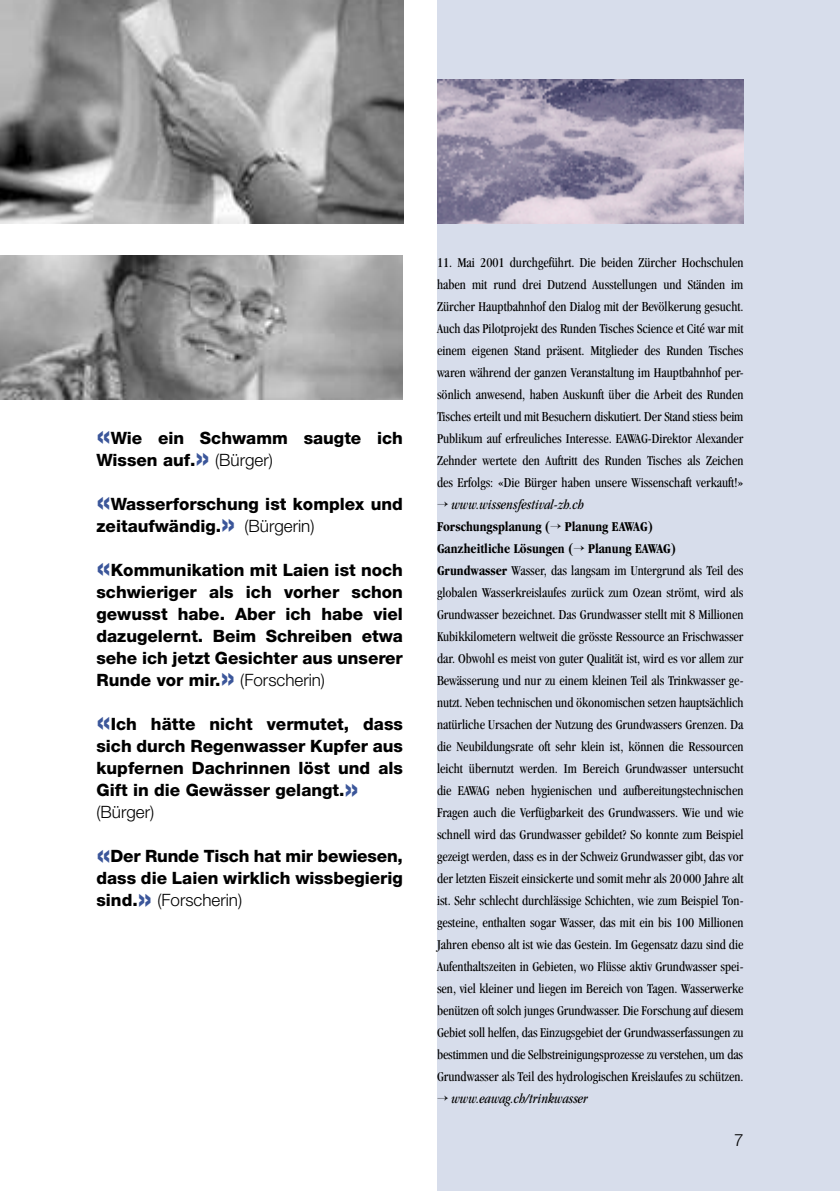
<style>
.page{position:relative;width:840px;height:1191px;background:#fff}
.page>*{position:absolute;margin:0;border:0;box-sizing:border-box;transform-origin:0 0}
.t1{font:800 17px/22px "Helvetica Neue";color:#000}
.t2{font:300 17px "Helvetica Neue";color:#000}
.t3{font:condensed 14px/22px "Garamond";color:#000;text-align:justify}
.t4{font:italic condensed 14px "Garamond";color:#000}
.s1{font-size:32px;color:#3b569a}
.s2{font-weight:300}
.s3{font-weight:700}
</style>
<div class="page">
<div style="left:437px;top:0;width:402px;height:1191px;background:#d7ddeb"></div>
<img style="left:0;top:0;width:403px;height:223px">
<img style="left:437px;top:79px;width:306px;height:144px">
<img style="left:0;top:255px;width:403px;height:145px">
<p class="t1" style="left:96px;top:427px;width:308px"><span class="s1">«</span>Wie ein Schwamm saugte ich<br>Wissen auf.<span class="s1">»</span> <span class="s2">(Bürger)</span></p>
<p class="t1" style="left:96px;top:493px;width:308px"><span class="s1">«</span>Wasserforschung ist komplex und zeitaufwändig.<span class="s1">»</span> <span class="s2">(Bürgerin)</span></p>
<p class="t1" style="left:96px;top:559px;width:308px;text-align:justify"><span class="s1">«</span>Kommunikation mit Laien ist noch schwieriger als ich vorher schon gewusst habe. Aber ich habe viel dazugelernt. Beim Schreiben etwa sehe ich jetzt Gesichter aus unserer Runde vor mir.<span class="s1">»</span> <span class="s2">(Forscherin)</span></p>
<p class="t1" style="left:96px;top:713px;width:308px"><span class="s1">«</span>Ich hätte nicht vermutet, dass sich durch Regenwasser Kupfer aus kupfernen Dachrinnen löst und als<br>Gift in die Gewässer gelangt.<span class="s1">» </span><span class="s2">(Bürger)</span></p>
<p class="t1" style="left:96px;top:845px;width:308px;text-align:justify"><span class="s1">«</span>Der Runde Tisch hat mir bewiesen, dass die Laien wirklich wissbegierig sind.<span class="s1">»</span> <span class="s2">(Forscherin)</span></p>
<p class="t3" style="left:437px;top:251px;width:308px">11. Mai 2001 durchgeführt. Die beiden Zürcher Hochschulen haben mit rund drei Dutzend Ausstellungen und Ständen im Zürcher Hauptbahnhof den Dialog mit der Bevölkerung gesucht.<br>Auch das Pilotprojekt des Runden Tisches Science et Cité war mit einem eigenen Stand präsent. Mitglieder des Runden Tisches waren während der ganzen Veranstaltung im Hauptbahnhof per&shy;sönlich anwesend, haben Auskunft über die Arbeit des Runden Tisches erteilt und mit Besuchern diskutiert. Der Stand stiess beim Publikum auf erfreuliches Interesse. EAWAG-Direktor Alexander Zehnder wertete den Auftritt des Runden Tisches als Zeichen des Erfolgs: «Die Bürger haben unsere Wissenschaft verkauft!»</p>
<p class="t4" style="left:451px;top:497px;width:134px">www.wissensfestival-zh.ch</p>
<p class="t3" style="left:437px;top:515px;width:308px;text-align:left"><span class="s3">Forschungsplanung ( Planung EAWAG)<br>Ganzheitliche Lösungen ( Planung EAWAG)<br>Grundwasser</span> Wasser, das langsam im Untergrund als Teil des globalen Wasserkreislaufes zurück zum Ozean strömt, wird als Grundwasser bezeichnet. Das Grundwasser stellt mit 8 Millionen Kubikkilometern weltweit die grösste Ressource an Frischwasser dar. Obwohl es meist von guter Qualität ist, wird es vor allem zur Bewässerung und nur zu einem kleinen Teil als Trinkwasser ge&shy;nutzt. Neben technischen und ökonomischen setzen hauptsächlich natürliche Ursachen der Nutzung des Grundwassers Grenzen. Da die Neubildungsrate oft sehr klein ist, können die Ressourcen leicht übernutzt werden. Im Bereich Grundwasser untersucht die EAWAG neben hygienischen und aufbereitungstechnischen Fragen auch die Verfügbarkeit des Grundwassers. Wie und wie schnell wird das Grundwasser gebildet? So konnte zum Beispiel gezeigt werden, dass es in der Schweiz Grundwasser gibt, das vor der letzten Eiszeit einsickerte und somit mehr als 20000 Jahre alt ist. Sehr schlecht durchlässige Schichten, wie zum Beispiel Ton&shy;gesteine, enthalten sogar Wasser, das mit ein bis 100 Millionen Jahren ebenso alt ist wie das Gestein. Im Gegensatz dazu sind die Aufenthaltszeiten in Gebieten, wo Flüsse aktiv Grundwasser spei&shy;sen, viel kleiner und liegen im Bereich von Tagen. Wasserwerke benützen oft solch junges Grundwasser. Die Forschung auf diesem Gebiet soll helfen, das Einzugsgebiet der Grundwasserfassungen zu bestimmen und die Selbstreinigungsprozesse zu verstehen, um das Grundwasser als Teil des hydrologischen Kreislaufes zu schützen.</p>
<p class="t4" style="left:451px;top:1091px;width:138px">www.eawag.ch/trinkwasser</p>
<p class="t2" style="left:733px;top:1129px;width:11px">7</p>
</div>
